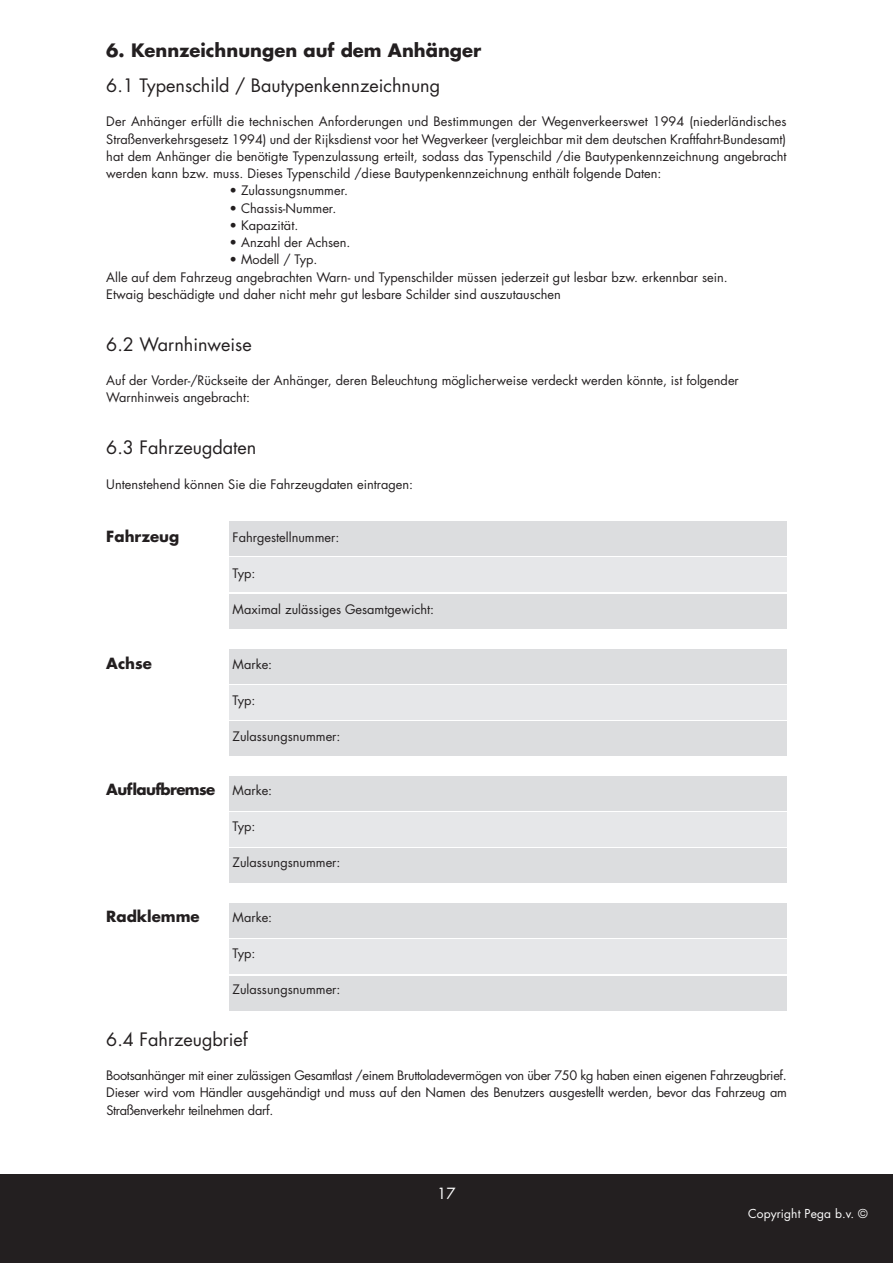
<style>
.page{position:relative;width:893px;height:1263px;background:#fff}
.page>*{position:absolute;margin:0;border:0;box-sizing:border-box;transform-origin:0 0}
.t1{font:18px "Futura Std";color:#231f20}
.t2{font:700 18px "Futura Std";color:#231f20}
.t3{font:700 15px "Futura Std";color:#231f20}
.t4{font:700 15px "Futura Std";letter-spacing:-.04em;color:#231f20}
.t5{font:15px "Futura Std";color:#fff}
.t6{font:12.75px/17.2px "Futura Std";color:#231f20;text-align:justify}
.t7{font:12px "Futura Std";letter-spacing:.01em;color:#fff}
.s1{font-weight:400;font-size:12.75px}
</style>
<div class="page">
<div style="left:230px;top:522px;width:557px;height:34px;background:#dcdddf"></div>
<div style="left:230px;top:558px;width:557px;height:34px;background:#e6e7e9"></div>
<div style="left:230px;top:594px;width:557px;height:34px;background:#dcdddf"></div>
<div style="left:230px;top:649px;width:557px;height:34px;background:#dcdddf"></div>
<div style="left:230px;top:685px;width:557px;height:34px;background:#e6e7e9"></div>
<div style="left:230px;top:721px;width:557px;height:34px;background:#dcdddf"></div>
<div style="left:230px;top:776px;width:557px;height:34px;background:#dcdddf"></div>
<div style="left:230px;top:812px;width:557px;height:34px;background:#e6e7e9"></div>
<div style="left:230px;top:849px;width:557px;height:34px;background:#dcdddf"></div>
<div style="left:230px;top:904px;width:557px;height:34px;background:#dcdddf"></div>
<div style="left:230px;top:940px;width:557px;height:34px;background:#e6e7e9"></div>
<div style="left:230px;top:976px;width:557px;height:34px;background:#dcdddf"></div>
<div style="left:0;top:1174px;width:893px;height:89px;background:#231f20"></div>
<h1 class="t2" style="left:106px;top:42px;width:376px">6. Kennzeichnungen auf dem Anhänger</h1>
<h1 class="t1" style="left:106px;top:77px;width:335px">6.1 Typenschild / Bautypenkennzeichnung</h1>
<p class="t6" style="left:106px;top:114px;width:682px">Der Anhänger erfüllt die technischen Anforderungen und Bestimmungen der Wegenverkeerswet 1994 (niederländisches Straßenverkehrsgesetz 1994) und der Rijksdienst voor het Wegverkeer (vergleichbar mit dem deutschen Kraftfahrt-Bundesamt) hat dem Anhänger die benötigte Typenzulassung erteilt, sodass das Typenschild /die Bautypenkennzeichnung angebracht werden kann bzw. muss. Dieses Typenschild /diese Bautypenkennzeichnung enthält folgende Daten:</p>
<p class="t6" style="left:230px;top:183px;width:120px">• Zulassungsnummer.</p>
<p class="t6" style="left:230px;top:200px;width:108px">• Chassis-Nummer.</p>
<p class="t6" style="left:230px;top:218px;width:70px">• Kapazität.</p>
<p class="t6" style="left:230px;top:235px;width:122px">• Anzahl der Achsen.</p>
<p class="t6" style="left:106px;top:252px;width:623px;text-align:left;text-indent:123px">• Modell / Typ.<br>Alle auf dem Fahrzeug angebrachten Warn- und Typenschilder müssen jederzeit gut lesbar bzw. erkennbar sein.<br>Etwaig beschädigte und daher nicht mehr gut lesbare Schilder sind auszutauschen</p>
<h1 class="t1" style="left:106px;top:336px;width:147px">6.2 Warnhinweise</h1>
<p class="t6" style="left:106px;top:373px;width:634px">Auf der Vorder-/Rückseite der Anhänger, deren Beleuchtung möglicherweise verdeckt werden könnte, ist folgender<br>Warnhinweis angebracht:</p>
<h1 class="t1" style="left:106px;top:439px;width:152px">6.3 Fahrzeugdaten</h1>
<p class="t6" style="left:106px;top:476px;width:308px">Untenstehend können Sie die Fahrzeugdaten eintragen:</p>
<p class="t3" style="left:106px;top:530px;width:74px">Fahrzeug</p>
<p class="t6" style="left:233px;top:530px;width:108px">Fahrgestellnummer:</p>
<p class="t6" style="left:233px;top:566px;width:24px">Typ:</p>
<p class="t6" style="left:233px;top:602px;width:203px">Maximal zulässiges Gesamtgewicht:</p>
<p class="t3" style="left:106px;top:656px;width:47px">Achse</p>
<p class="t6" style="left:233px;top:656px;width:41px">Marke:</p>
<p class="t6" style="left:233px;top:692px;width:24px">Typ:</p>
<p class="t6" style="left:233px;top:729px;width:109px">Zulassungsnummer:</p>
<p class="t4" style="left:106px;top:783px;width:167px">Auflaufbremse <span class="s1">Marke:</span></p>
<p class="t6" style="left:233px;top:819px;width:24px">Typ:</p>
<p class="t6" style="left:233px;top:855px;width:109px">Zulassungsnummer:</p>
<p class="t3" style="left:106px;top:909px;width:95px">Radklemme</p>
<p class="t6" style="left:233px;top:909px;width:41px">Marke:</p>
<p class="t6" style="left:233px;top:945px;width:24px">Typ:</p>
<p class="t6" style="left:233px;top:982px;width:109px">Zulassungsnummer:</p>
<h1 class="t1" style="left:106px;top:1031px;width:143px">6.4 Fahrzeugbrief</h1>
<p class="t6" style="left:106px;top:1068px;width:682px">Bootsanhänger mit einer zulässigen Gesamtlast /einem Bruttoladevermögen von über 750 kg haben einen eigenen Fahrzeugbrief.<br>Dieser wird vom Händler ausgehändigt und muss auf den Namen des Benutzers ausgestellt werden, bevor das Fahrzeug am Straßenverkehr teilnehmen darf.</p>
<p class="t5" style="left:437px;top:1186px;width:20px">17</p>
<p class="t7" style="left:748px;top:1208px;width:121px">Copyright Pega b.v. ©</p>
</div>
